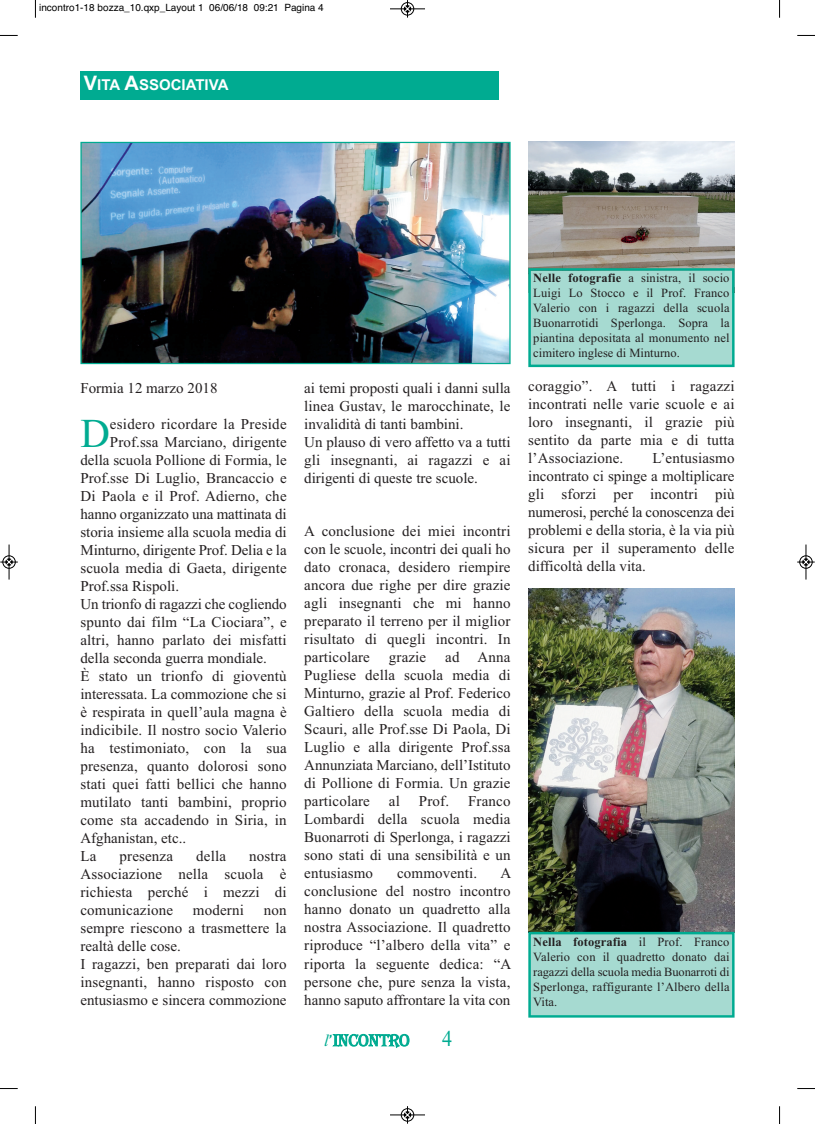
<style>
.page{position:relative;width:815px;height:1124px;background:#fff}
.page>*{position:absolute;margin:0;border:0;box-sizing:border-box;transform-origin:0 0}
.t1{font:41px "Times New Roman";color:#00ab91}
.t2{font:22.5px "Times New Roman";color:#00ab91;scale:.9 1}
.t3{font:16.75px "Algerian Bas D";color:#00ab91}
.t4{font:15px/18px "Times New Roman";letter-spacing:.01em;color:#231f20;text-align:justify}
.t5{font:15px "Times New Roman";letter-spacing:-.01em;color:#231f20}
.t6{font:700 15px "Arial";color:#fff}
.t7{font:12.5px/15px "Times New Roman";letter-spacing:.01em;color:#231f20;text-align:justify}
.t8{font:10px "Helvetica";color:#000}
.s1{font-size:20px}
.s2{font-weight:700}
.s3{font-family:"Times New Roman";font-style:italic}
</style>
<div class="page">
<div style="left:80px;top:71px;width:418px;height:28px;background:#00ab91"></div>
<img style="left:82px;top:144px;width:427px;height:218px">
<div style="left:80px;top:142px;width:431px;height:222px;border:1px solid #00ab91"></div>
<img style="left:528px;top:142px;width:207px;height:126px">
<div style="left:531px;top:271px;width:201px;height:93px;background:#a6dad1"></div>
<div style="left:528px;top:268px;width:207px;height:99px;border:2px solid #00ab91"></div>
<img style="left:528px;top:588px;width:207px;height:343px">
<div style="left:531px;top:934px;width:201px;height:80px;background:#a6dad1"></div>
<div style="left:528px;top:931px;width:207px;height:86px;border:2px solid #00ab91"></div>
<svg style="left:35px;top:0;width:1px;height:18px"></svg>
<svg style="left:0;top:35px;width:18px;height:1px"></svg>
<svg style="left:779px;top:0;width:1px;height:18px"></svg>
<svg style="left:797px;top:35px;width:18px;height:1px"></svg>
<svg style="left:35px;top:1106px;width:1px;height:17px"></svg>
<svg style="left:0;top:1088px;width:18px;height:1px"></svg>
<svg style="left:779px;top:1106px;width:1px;height:17px"></svg>
<svg style="left:797px;top:1088px;width:18px;height:1px"></svg>
<div style="left:401px;top:2px;width:13px;height:14px;border:1px solid #fff;border-radius:50%"></div>
<hr style="left:390px;top:9px;width:35px;height:1px;background:#000">
<div style="left:401px;top:2px;width:13px;height:13px;border:1px solid #000;border-radius:50%"></div>
<svg style="left:404px;top:0;width:7px;height:18px"></svg>
<hr style="left:390px;top:1114px;width:35px;height:1px;background:#000">
<div style="left:401px;top:1108px;width:13px;height:13px;border:1px solid #000;border-radius:50%"></div>
<svg style="left:404px;top:1106px;width:7px;height:17px"></svg>
<div style="left:2px;top:555px;width:14px;height:13px;border:1px solid #fff;border-radius:50%"></div>
<hr style="left:9px;top:544px;width:1px;height:35px;background:#000">
<div style="left:3px;top:555px;width:12px;height:13px;border:1px solid #000;border-radius:50%"></div>
<svg style="left:0;top:558px;width:18px;height:7px"></svg>
<div style="left:799px;top:555px;width:14px;height:13px;border:1px solid #fff;border-radius:50%"></div>
<hr style="left:806px;top:544px;width:1px;height:35px;background:#000">
<div style="left:800px;top:555px;width:12px;height:13px;border:1px solid #000;border-radius:50%"></div>
<svg style="left:797px;top:558px;width:18px;height:7px"></svg>
<p class="t8" style="left:39px;top:2px;width:286px">incontro1-18 bozza_10.qxp_Layout 1 06/06/18 09:21 Pagina 4</p>
<p class="t6" style="left:84px;top:76px;width:146px"><span class="s1">V</span>ITA <span class="s1">A</span>SSOCIATIVA</p>
<p class="t4" style="left:80px;top:378px;width:139px">Formia 12 marzo 2018</p>
<h1 class="t1" style="left:80px;top:409px;width:31px">D</h1>
<p class="t4" style="left:110px;top:414px;width:178px">esidero ricordare la Preside</p>
<p class="t4" style="left:110px;top:432px;width:178px">Prof.ssa Marciano, dirigente</p>
<p class="t4" style="left:80px;top:450px;width:208px">della scuola Pollione di Formia, le</p>
<p class="t4" style="left:80px;top:468px;width:208px">Prof.sse Di Luglio, Brancaccio e</p>
<p class="t4" style="left:80px;top:486px;width:208px">Di Paola e il Prof. Adierno, che</p>
<p class="t4" style="left:80px;top:504px;width:208px">hanno organizzato una mattinata di</p>
<p class="t4" style="left:80px;top:522px;width:208px">storia insieme alla scuola media di</p>
<p class="t4" style="left:80px;top:540px;width:208px">Minturno, dirigente Prof. Delia e la</p>
<p class="t4" style="left:80px;top:558px;width:208px">scuola media di Gaeta, dirigente</p>
<p class="t4" style="left:80px;top:576px;width:100px">Prof.ssa Rispoli.</p>
<p class="t5" style="left:80px;top:595px;width:208px">Un trionfo di ragazzi che cogliendo</p>
<p class="t4" style="left:80px;top:612px;width:208px">spunto dai film “La Ciociara”, e</p>
<p class="t4" style="left:80px;top:630px;width:208px">altri, hanno parlato dei misfatti</p>
<p class="t4" style="left:80px;top:648px;width:188px">della seconda guerra mondiale.</p>
<p class="t4" style="left:80px;top:666px;width:208px">È stato un trionfo di gioventù</p>
<p class="t4" style="left:80px;top:684px;width:208px">interessata. La commozione che si</p>
<p class="t4" style="left:80px;top:702px;width:208px">è respirata in quell’aula magna è</p>
<p class="t4" style="left:80px;top:720px;width:208px">indicibile. Il nostro socio Valerio</p>
<p class="t4" style="left:80px;top:738px;width:208px">ha testimoniato, con la sua</p>
<p class="t4" style="left:80px;top:756px;width:208px">presenza, quanto dolorosi sono</p>
<p class="t4" style="left:80px;top:774px;width:208px">stati quei fatti bellici che hanno</p>
<p class="t4" style="left:80px;top:792px;width:208px">mutilato tanti bambini, proprio</p>
<p class="t4" style="left:80px;top:810px;width:208px">come sta accadendo in Siria, in</p>
<p class="t4" style="left:80px;top:828px;width:107px">Afghanistan, etc..</p>
<p class="t4" style="left:80px;top:846px;width:17px">La</p>
<p class="t4" style="left:120px;top:846px;width:55px">presenza</p>
<p class="t4" style="left:196px;top:846px;width:31px">della</p>
<p class="t4" style="left:80px;top:846px;width:208px;text-indent:169px">nostra Associazione nella scuola è richiesta perché i mezzi di comunicazione</p>
<p class="t4" style="left:193px;top:900px;width:52px">moderni</p>
<p class="t4" style="left:80px;top:900px;width:208px;text-align:left;text-indent:183px">non sempre riescono a trasmettere la realtà delle cose.<br>I ragazzi, ben preparati dai loro insegnanti, hanno risposto con entusiasmo e sincera commozione</p>
<p class="t7" style="left:533px;top:270px;width:198px"><span class="s2">Nelle fotografie</span> a sinistra, il socio Luigi Lo Stocco e il Prof. Franco Valerio con i ragazzi della scuola Buonarrotidi Sperlonga. Sopra la piantina depositata al monumento nel cimitero inglese di Minturno.</p>
<p class="t4" style="left:304px;top:378px;width:208px;text-align:left">ai temi proposti quali i danni sulla linea Gustav, le marocchinate, le invalidità di tanti bambini.<br>Un plauso di vero affetto va a tutti gli insegnanti, ai ragazzi e ai dirigenti di queste tre scuole.</p>
<p class="t4" style="left:528px;top:376px;width:208px">coraggio”. A tutti i ragazzi incontrati nelle varie scuole e ai loro insegnanti, il grazie più sentito da parte mia e di tutta l’Associazione.</p>
<p class="t4" style="left:528px;top:448px;width:208px;text-indent:124px">L’entusiasmo incontrato ci spinge a moltiplicare gli sforzi per incontri più numerosi, perché la conoscenza dei problemi e della storia, è la via più sicura per il superamento delle difficoltà della vita.</p>
<p class="t4" style="left:304px;top:522px;width:208px">A conclusione dei miei incontri con le scuole, incontri dei quali ho dato cronaca, desidero riempire ancora due righe per dire grazie agli insegnanti che mi hanno preparato il terreno per il miglior risultato di quegli incontri. In particolare</p>
<p class="t4" style="left:304px;top:648px;width:208px;text-indent:141px">ad Anna Pugliese della scuola media di Minturno, grazie al Prof. Federico Galtiero della scuola media di Scauri, alle Prof.sse Di Paola, Di Luglio e alla dirigente Prof.ssa Annunziata Marciano, dell’Istituto di Pollione di Formia. Un grazie particolare</p>
<p class="t4" style="left:389px;top:648px;width:39px">grazie</p>
<p class="t4" style="left:389px;top:792px;width:12px">al</p>
<p class="t4" style="left:419px;top:792px;width:32px">Prof.</p>
<p class="t4" style="left:304px;top:792px;width:208px;text-indent:164px">Franco Lombardi della scuola media Buonarroti di Sperlonga, i ragazzi sono stati di una sensibilità e un entusiasmo</p>
<p class="t4" style="left:397px;top:864px;width:82px">commoventi.</p>
<p class="t4" style="left:304px;top:864px;width:209px;text-indent:196px">A conclusione del nostro incontro hanno donato un quadretto alla nostra Associazione. Il quadretto riproduce “l’albero della vita” e riporta la seguente dedica: “A persone che, pure senza la vista, hanno saputo affrontare la vita con</p>
<p class="t7" style="left:533px;top:933px;width:198px"><span class="s2">Nella fotografia</span> il Prof. Franco Valerio con il quadretto donato dai ragazzi della scuola media Buonarroti di Sperlonga, raffigurante l’Albero della Vita.</p>
<p class="t3" style="left:324px;top:1030px;width:87px"><span class="s3">l</span>’INCONTRO</p>
<h2 class="t2" style="left:442px;top:1025px;width:13px">4</h2>
</div>
